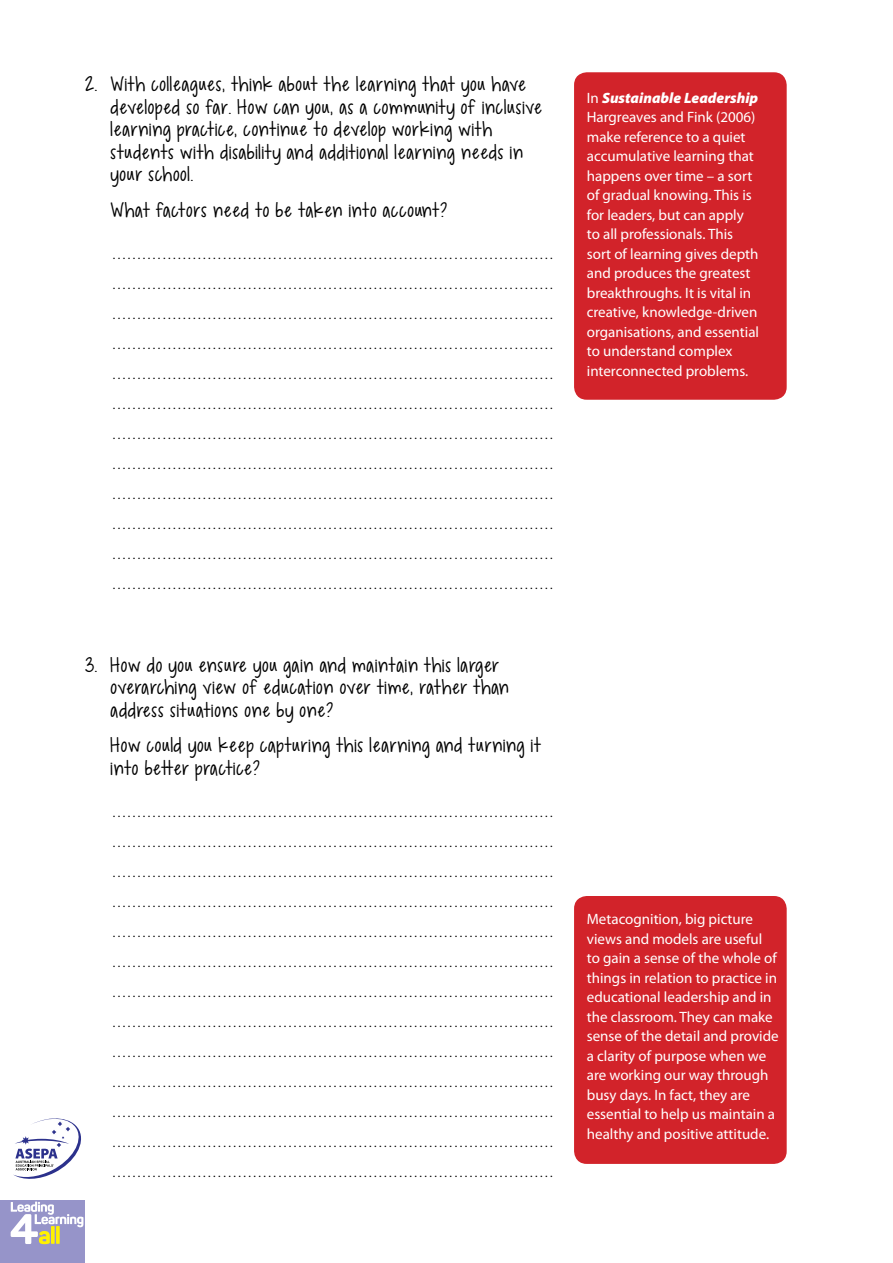
<style>
.page{position:relative;width:893px;height:1263px;background:#fff}
.page>*{position:absolute;margin:0;border:0;box-sizing:border-box;transform-origin:0 0}
.t1{font:15px/19.5px "Myriad Pro";color:#fff}
.t2{font:15px/22.5px "KG Dropsof Jupiter";letter-spacing:.05em;color:#000}
.t3{font:12px "Myriad Pro";color:#000}
.s1{font-weight:900;font-style:italic}
</style>
<div class="page">
<div style="left:0;top:1200px;width:85px;height:63px;background:#9694c9"></div>
<svg style="left:13px;top:1118px;width:68px;height:61px"></svg>
<svg style="left:11px;top:1201px;width:72px;height:43px"></svg>
<div style="left:574px;top:72px;width:213px;height:328px;background:#d2232a;border-radius:13px"></div>
<div style="left:574px;top:896px;width:213px;height:268px;background:#d2232a;border-radius:13px"></div>
<p class="t2" style="left:111px;top:74px;width:433px;text-indent:-26px">2. With colleagues, think about the learning that you have developed so far. How can you, as a community of inclusive learning practice, continue to develop working with students with disability and additional learning needs in your school.</p>
<p class="t2" style="left:111px;top:199px;width:338px">What factors need to be taken into account?</p>
<p class="t3" style="left:113px;top:248px;width:436px">. . . . . . . . . . . . . . . . . . . . . . . . . . . . . . . . . . . . . . . . . . . . . . . . . . . . . . . . . . . . . . . . . . . . . . . . . . . . . . . . . . . . . . .</p>
<p class="t3" style="left:113px;top:278px;width:436px">. . . . . . . . . . . . . . . . . . . . . . . . . . . . . . . . . . . . . . . . . . . . . . . . . . . . . . . . . . . . . . . . . . . . . . . . . . . . . . . . . . . . . . .</p>
<p class="t3" style="left:113px;top:308px;width:436px">. . . . . . . . . . . . . . . . . . . . . . . . . . . . . . . . . . . . . . . . . . . . . . . . . . . . . . . . . . . . . . . . . . . . . . . . . . . . . . . . . . . . . . .</p>
<p class="t3" style="left:113px;top:338px;width:436px">. . . . . . . . . . . . . . . . . . . . . . . . . . . . . . . . . . . . . . . . . . . . . . . . . . . . . . . . . . . . . . . . . . . . . . . . . . . . . . . . . . . . . . .</p>
<p class="t3" style="left:113px;top:368px;width:436px">. . . . . . . . . . . . . . . . . . . . . . . . . . . . . . . . . . . . . . . . . . . . . . . . . . . . . . . . . . . . . . . . . . . . . . . . . . . . . . . . . . . . . . .</p>
<p class="t3" style="left:113px;top:398px;width:436px">. . . . . . . . . . . . . . . . . . . . . . . . . . . . . . . . . . . . . . . . . . . . . . . . . . . . . . . . . . . . . . . . . . . . . . . . . . . . . . . . . . . . . . .</p>
<p class="t3" style="left:113px;top:428px;width:436px">. . . . . . . . . . . . . . . . . . . . . . . . . . . . . . . . . . . . . . . . . . . . . . . . . . . . . . . . . . . . . . . . . . . . . . . . . . . . . . . . . . . . . . .</p>
<p class="t3" style="left:113px;top:458px;width:436px">. . . . . . . . . . . . . . . . . . . . . . . . . . . . . . . . . . . . . . . . . . . . . . . . . . . . . . . . . . . . . . . . . . . . . . . . . . . . . . . . . . . . . . .</p>
<p class="t3" style="left:113px;top:488px;width:436px">. . . . . . . . . . . . . . . . . . . . . . . . . . . . . . . . . . . . . . . . . . . . . . . . . . . . . . . . . . . . . . . . . . . . . . . . . . . . . . . . . . . . . . .</p>
<p class="t3" style="left:113px;top:518px;width:436px">. . . . . . . . . . . . . . . . . . . . . . . . . . . . . . . . . . . . . . . . . . . . . . . . . . . . . . . . . . . . . . . . . . . . . . . . . . . . . . . . . . . . . . .</p>
<p class="t3" style="left:113px;top:548px;width:436px">. . . . . . . . . . . . . . . . . . . . . . . . . . . . . . . . . . . . . . . . . . . . . . . . . . . . . . . . . . . . . . . . . . . . . . . . . . . . . . . . . . . . . . .</p>
<p class="t3" style="left:113px;top:578px;width:436px">. . . . . . . . . . . . . . . . . . . . . . . . . . . . . . . . . . . . . . . . . . . . . . . . . . . . . . . . . . . . . . . . . . . . . . . . . . . . . . . . . . . . . . .</p>
<p class="t2" style="left:111px;top:654px;width:400px;text-indent:-26px">3. How do you ensure you gain and maintain this larger overarching view of education over time, rather than address situations one by one?</p>
<p class="t2" style="left:111px;top:734px;width:432px">How could you keep capturing this learning and turning it into better practice?</p>
<p class="t3" style="left:113px;top:806px;width:436px">. . . . . . . . . . . . . . . . . . . . . . . . . . . . . . . . . . . . . . . . . . . . . . . . . . . . . . . . . . . . . . . . . . . . . . . . . . . . . . . . . . . . . . .</p>
<p class="t3" style="left:113px;top:836px;width:436px">. . . . . . . . . . . . . . . . . . . . . . . . . . . . . . . . . . . . . . . . . . . . . . . . . . . . . . . . . . . . . . . . . . . . . . . . . . . . . . . . . . . . . . .</p>
<p class="t3" style="left:113px;top:866px;width:436px">. . . . . . . . . . . . . . . . . . . . . . . . . . . . . . . . . . . . . . . . . . . . . . . . . . . . . . . . . . . . . . . . . . . . . . . . . . . . . . . . . . . . . . .</p>
<p class="t3" style="left:113px;top:896px;width:436px">. . . . . . . . . . . . . . . . . . . . . . . . . . . . . . . . . . . . . . . . . . . . . . . . . . . . . . . . . . . . . . . . . . . . . . . . . . . . . . . . . . . . . . .</p>
<p class="t3" style="left:113px;top:926px;width:436px">. . . . . . . . . . . . . . . . . . . . . . . . . . . . . . . . . . . . . . . . . . . . . . . . . . . . . . . . . . . . . . . . . . . . . . . . . . . . . . . . . . . . . . .</p>
<p class="t3" style="left:113px;top:956px;width:436px">. . . . . . . . . . . . . . . . . . . . . . . . . . . . . . . . . . . . . . . . . . . . . . . . . . . . . . . . . . . . . . . . . . . . . . . . . . . . . . . . . . . . . . .</p>
<p class="t3" style="left:113px;top:986px;width:436px">. . . . . . . . . . . . . . . . . . . . . . . . . . . . . . . . . . . . . . . . . . . . . . . . . . . . . . . . . . . . . . . . . . . . . . . . . . . . . . . . . . . . . . .</p>
<p class="t3" style="left:113px;top:1016px;width:436px">. . . . . . . . . . . . . . . . . . . . . . . . . . . . . . . . . . . . . . . . . . . . . . . . . . . . . . . . . . . . . . . . . . . . . . . . . . . . . . . . . . . . . . .</p>
<p class="t3" style="left:113px;top:1046px;width:436px">. . . . . . . . . . . . . . . . . . . . . . . . . . . . . . . . . . . . . . . . . . . . . . . . . . . . . . . . . . . . . . . . . . . . . . . . . . . . . . . . . . . . . . .</p>
<p class="t3" style="left:113px;top:1076px;width:436px">. . . . . . . . . . . . . . . . . . . . . . . . . . . . . . . . . . . . . . . . . . . . . . . . . . . . . . . . . . . . . . . . . . . . . . . . . . . . . . . . . . . . . . .</p>
<p class="t3" style="left:113px;top:1106px;width:436px">. . . . . . . . . . . . . . . . . . . . . . . . . . . . . . . . . . . . . . . . . . . . . . . . . . . . . . . . . . . . . . . . . . . . . . . . . . . . . . . . . . . . . . .</p>
<p class="t3" style="left:113px;top:1136px;width:436px">. . . . . . . . . . . . . . . . . . . . . . . . . . . . . . . . . . . . . . . . . . . . . . . . . . . . . . . . . . . . . . . . . . . . . . . . . . . . . . . . . . . . . . .</p>
<p class="t3" style="left:113px;top:1166px;width:436px">. . . . . . . . . . . . . . . . . . . . . . . . . . . . . . . . . . . . . . . . . . . . . . . . . . . . . . . . . . . . . . . . . . . . . . . . . . . . . . . . . . . . . . .</p>
<p class="t1" style="left:587px;top:88px;width:174px">In <span class="s1">Sustainable Leadership<br></span>Hargreaves and Fink (2006) make reference to a quiet accumulative learning that happens over time – a sort of gradual knowing. This is for leaders, but can apply to all professionals. This sort of learning gives depth and produces the greatest breakthroughs. It is vital in creative, knowledge-driven organisations, and essential to understand complex interconnected problems.</p>
<p class="t1" style="left:587px;top:909px;width:193px">Metacognition, big picture views and models are useful to gain a sense of the whole of things in relation to practice in educational leadership and in the classroom. They can make sense of the detail and provide a clarity of purpose when we are working our way through busy days. In fact, they are essential to help us maintain a healthy and positive attitude.</p>
</div>
